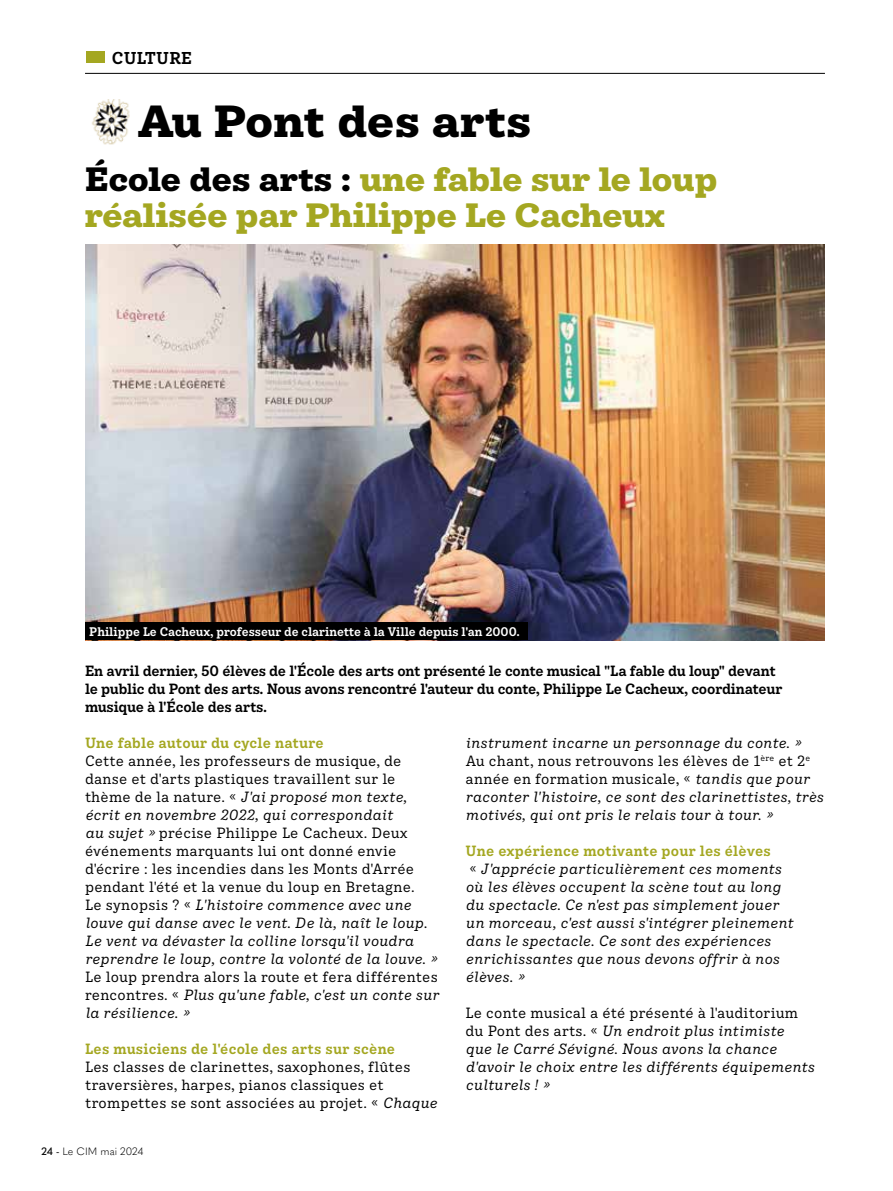
<style>
.page{position:relative;width:893px;height:1191px;background:#fff}
.page>*{position:absolute;margin:0;border:0;box-sizing:border-box;transform-origin:0 0}
.t1{font:700 43.2px "Ivy Style TW";letter-spacing:-.015em;color:#000;scale:1.11 1}
.t2{font:700 32.4px/36px "Ivy Style TW";letter-spacing:-.015em;color:#a4a721;scale:1.11 1}
.t3{font:600 16.5px "Ivy Style TW";letter-spacing:.01em;color:#000}
.t4{font:14.25px/18px "Ivy Style TW";letter-spacing:.01em;color:#000}
.t5{font:italic 14.25px/18px "Ivy Style TW";letter-spacing:.02em;color:#000}
.t6{font:600 14.25px/18px "Ivy Style TW";letter-spacing:-.025em;color:#000}
.t7{font:600 14.25px "Ivy Style TW";letter-spacing:.01em;color:#a4a721}
.t8{font:600 12px "Ivy Style TW";color:#fff}
.t9{font:300 10.5px "Quasimoda";color:#000}
.s1{color:#000}
.s2{font-style:italic}
.s3{font-style:normal}
.s4{font-weight:600;font-style:normal;color:#a4a721}
.s5{font-weight:500}
</style>
<div class="page">
<hr style="left:85px;top:73px;width:740px;height:1px;background:#000">
<div style="left:86px;top:51px;width:18px;height:12px;background:#a4a721"></div>
<img style="left:92px;top:100px;width:38px;height:44px">
<div style="left:79px;top:136px;width:16px;height:16px;background:#fff"></div>
<img style="left:85px;top:244px;width:740px;height:396px">
<div style="left:85px;top:622px;width:442px;height:18px;background:#000"></div>
<p class="t3" style="left:112px;top:45px;width:82px">CULTURE</p>
<h1 class="t1" style="left:138px;top:86px;width:356px">Au Pont des arts</h1>
<h2 class="t2" style="left:85px;top:159px;width:572px"><span class="s1">École des arts :</span> une fable sur le loup réalisée par Philippe Le Cacheux</h2>
<p class="t8" style="left:89px;top:622px;width:432px">Philippe Le Cacheux, professeur de clarinette à la Ville depuis l'an 2000.</p>
<p class="t6" style="left:85px;top:661px;width:699px">En avril dernier, 50 élèves de l'École des arts ont présenté le conte musical "La fable du loup" devant le public du Pont des arts. Nous avons rencontré l'auteur du conte, Philippe Le Cacheux, coordinateur musique à l'École des arts.</p>
<p class="t7" style="left:85px;top:732px;width:240px">Une fable autour du cycle nature</p>
<p class="t4" style="left:85px;top:751px;width:354px">Cette année, les professeurs de musique, de danse et d'arts plastiques travaillent sur le thème de la nature. « <span class="s2">J'ai proposé mon texte, écrit en novembre 2022, qui correspondait<br>au sujet »</span> précise Philippe Le Cacheux. Deux événements marquants lui ont donné envie d'écrire : les incendies dans les Monts d'Arrée pendant l'été et la venue du loup en Bretagne.<br>Le synopsis ? « <span class="s2">L'histoire commence avec une louve qui danse avec le vent. De là, naît le loup.<br>Le vent va dévaster la colline lorsqu'il voudra reprendre le loup, contre la volonté de la louve. »</span></p>
<p class="t4" style="left:85px;top:967px;width:355px;text-align:justify">Le loup prendra alors la route et fera différentes rencontres. « <span class="s2">Plus qu'une fable, c'est un conte sur la résilience. »</span></p>
<p class="t7" style="left:85px;top:1037px;width:312px">Les musiciens de l'école des arts sur scène</p>
<p class="t4" style="left:85px;top:1057px;width:354px">Les classes de clarinettes, saxophones, flûtes traversières, harpes, pianos classiques et trompettes se sont associées au projet. « <span class="s2">Chaque</span></p>
<p class="t5" style="left:466px;top:733px;width:359px">instrument incarne un personnage du conte. » <span class="s3">Au chant, nous retrouvons les élèves de 1</span><sup>ère</sup> <span class="s3">et 2</span><sup>e </sup><span class="s3">année en formation musicale, «</span> tandis que pour raconter l'histoire, ce sont des clarinettistes, très motivés, qui ont pris le relais tour à tour. »</p>
<p class="t5" style="left:466px;top:841px;width:329px"><span class="s4">Une expérience motivante pour les élèves<br></span><span class="s3">«</span> J'apprécie particulièrement ces moments où les élèves occupent la scène tout au long du spectacle. Ce n'est pas simplement jouer un morceau, c'est aussi s'intégrer pleinement dans le spectacle. Ce sont des expériences enrichissantes que nous devons offrir à nos élèves. »</p>
<p class="t5" style="left:466px;top:1003px;width:350px"><span class="s3">Le conte musical a été présenté à l'auditorium du Pont des arts. «</span> Un endroit plus intimiste<br>que le Carré Sévigné. Nous avons la chance d'avoir le choix entre les différents équipements culturels ! »</p>
<p class="t9" style="left:41px;top:1143px;width:103px"><span class="s5">24 -</span> Le CIM mai 2024</p>
</div>
